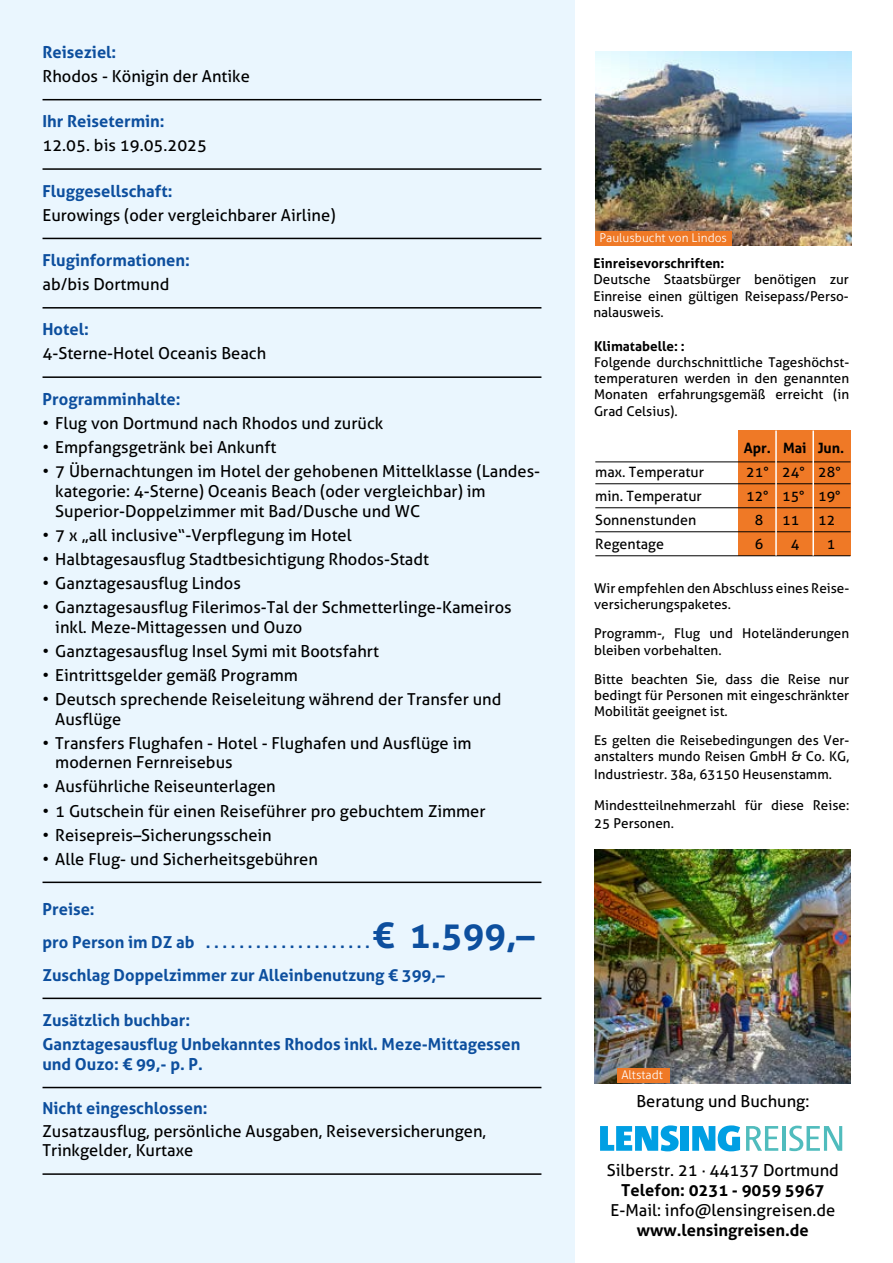
<style>
.page{position:relative;width:893px;height:1263px;background:#fff}
.page>*{position:absolute;margin:0;border:0;box-sizing:border-box;transform-origin:0 0}
.t1{font:16.5px/19.8px "Aller";color:#000}
.t2{font:700 16.5px/33px "Aller";color:#0d4f9e}
.t3{font:700 16.5px "Aller";color:#000}
.t4{font:14.25px "Aller";color:#000}
.t5{font:700 14.25px "Aller";color:#000}
.t6{font:13.5px/16.2px "Aller";color:#000}
.t7{font:700 13.5px "Aller";color:#000}
.t8{font:300 12px "Aller";color:#fff}
.s1{font-size:36px}
</style>
<div class="page">
<div style="left:0;top:0;width:574px;height:1263px;background:#eaf6fe"></div>
<hr style="left:43px;top:99px;width:498px;height:1px;background:#000">
<hr style="left:43px;top:168px;width:498px;height:2px;background:#000">
<hr style="left:43px;top:238px;width:498px;height:1px;background:#000">
<hr style="left:43px;top:307px;width:498px;height:2px;background:#000">
<hr style="left:43px;top:376px;width:498px;height:2px;background:#000">
<hr style="left:43px;top:881px;width:498px;height:2px;background:#000">
<hr style="left:43px;top:997px;width:498px;height:2px;background:#000">
<hr style="left:43px;top:1087px;width:498px;height:1px;background:#000">
<hr style="left:43px;top:1173px;width:498px;height:2px;background:#000">
<div style="left:738px;top:431px;width:112px;height:125px;background:#ef7926"></div>
<hr style="left:595px;top:462px;width:255px;height:1px;background:#000">
<hr style="left:595px;top:483px;width:255px;height:1px;background:#000">
<hr style="left:595px;top:507px;width:255px;height:1px;background:#000">
<hr style="left:595px;top:531px;width:255px;height:1px;background:#000">
<hr style="left:595px;top:555px;width:255px;height:1px;background:#000">
<hr style="left:775px;top:431px;width:2px;height:125px;background:#fff">
<hr style="left:812px;top:431px;width:2px;height:125px;background:#fff">
<img style="left:594px;top:849px;width:256px;height:234px">
<div style="left:617px;top:1068px;width:53px;height:15px;background:#ef7926"></div>
<svg style="left:600px;top:1125px;width:79px;height:26px"></svg>
<div style="left:681px;top:1126px;width:8px;height:25px;background:#009fe3"></div>
<svg style="left:692px;top:1125px;width:48px;height:26px"></svg>
<svg style="left:746px;top:1126px;width:32px;height:25px"></svg>
<hr style="left:782px;top:1126px;width:4px;height:25px;background:#50bcbd">
<svg style="left:789px;top:1126px;width:53px;height:25px"></svg>
<img style="left:595px;top:51px;width:257px;height:195px">
<div style="left:595px;top:231px;width:137px;height:15px;background:#ef7926"></div>
<p class="t2" style="left:43px;top:35px;width:75px">Reiseziel:</p>
<p class="t1" style="left:43px;top:66px;width:209px">Rhodos - Königin der Antike</p>
<p class="t2" style="left:43px;top:105px;width:124px">Ihr Reisetermin:</p>
<p class="t1" style="left:43px;top:136px;width:166px">12.05. bis 19.05.2025</p>
<p class="t2" style="left:43px;top:174px;width:131px">Fluggesellschaft:</p>
<p class="t1" style="left:43px;top:205px;width:295px">Eurowings (oder vergleichbarer Airline)</p>
<p class="t2" style="left:43px;top:244px;width:149px">Fluginformationen:</p>
<p class="t1" style="left:43px;top:274px;width:128px">ab/bis Dortmund</p>
<p class="t2" style="left:43px;top:313px;width:48px">Hotel:</p>
<p class="t1" style="left:43px;top:344px;width:225px">4-Sterne-Hotel Oceanis Beach</p>
<p class="t2" style="left:43px;top:382px;width:140px">Programminhalte:</p>
<p class="t1" style="left:43px;top:413px;width:342px">• Flug von Dortmund nach Rhodos und zurück</p>
<p class="t1" style="left:43px;top:437px;width:235px">• Empfangsgetränk bei Ankunft</p>
<p class="t1" style="left:55px;top:461px;width:486px;text-indent:-13px">• 7 Übernachtungen im Hotel der gehobenen Mittelklasse (Landes&shy;kategorie: 4-Sterne) Oceanis Beach (oder vergleichbar) im<br>Superior-Doppelzimmer mit Bad/Dusche und WC</p>
<p class="t1" style="left:43px;top:525px;width:311px">• 7 x „all inclusive“-Verpflegung im Hotel</p>
<p class="t1" style="left:43px;top:549px;width:388px">• Halbtagesausflug Stadtbesichtigung Rhodos-Stadt</p>
<p class="t1" style="left:43px;top:573px;width:200px">• Ganztagesausflug Lindos</p>
<p class="t1" style="left:55px;top:597px;width:458px;text-indent:-13px">• Ganztagesausflug Filerimos-Tal der Schmetterlinge-Kameiros inkl. Meze-Mittagessen und Ouzo</p>
<p class="t1" style="left:43px;top:641px;width:338px">• Ganztagesausflug Insel Symi mit Bootsfahrt</p>
<p class="t1" style="left:43px;top:665px;width:257px">• Eintrittsgelder gemäß Programm</p>
<p class="t1" style="left:55px;top:689px;width:448px;text-indent:-13px">• Deutsch sprechende Reiseleitung während der Transfer und<br>Ausflüge</p>
<p class="t1" style="left:55px;top:733px;width:418px;text-indent:-13px">• Transfers Flughafen - Hotel - Flughafen und Ausflüge im modernen Fernreisebus</p>
<p class="t1" style="left:43px;top:777px;width:235px">• Ausführliche Reiseunterlagen</p>
<p class="t1" style="left:43px;top:801px;width:445px">• 1 Gutschein für einen Reiseführer pro gebuchtem Zimmer</p>
<p class="t1" style="left:43px;top:825px;width:231px">• Reisepreis–Sicherungsschein</p>
<p class="t1" style="left:43px;top:849px;width:277px">• Alle Flug- und Sicherheitsgebühren</p>
<p class="t2" style="left:43px;top:892px;width:494px">Preise:<br>pro Person im DZ ab . . . . . . . . . . . . . . . . . . . <span class="s1">€ 1.599,–<br></span>Zuschlag Doppelzimmer zur Alleinbenutzung € 399,–</p>
<p class="t2" style="left:43px;top:1008px;width:479px;line-height:24px">Zusätzlich buchbar:<br>Ganztagesausflug Unbekanntes Rhodos inkl. Meze-Mittagessen</p>
<p class="t2" style="left:43px;top:1047px;width:160px">und Ouzo: € 99,- p. P.</p>
<p class="t2" style="left:43px;top:1092px;width:167px">Nicht eingeschlossen:</p>
<p class="t1" style="left:43px;top:1121px;width:445px">Zusatzausflug, persönliche Ausgaben, Reiseversicherungen,<br>Trinkgelder, Kurtaxe</p>
<p class="t8" style="left:600px;top:231px;width:129px">Paulusbucht von Lindos</p>
<p class="t7" style="left:594px;top:255px;width:132px">Einreisevorschriften:</p>
<p class="t6" style="left:594px;top:272px;width:257px;text-align:justify">Deutsche Staatsbürger benötigen zur Einreise einen gültigen Reisepass/Perso&shy;nalausweis.</p>
<p class="t7" style="left:594px;top:338px;width:92px">Klimatabelle: :</p>
<p class="t6" style="left:594px;top:354px;width:257px;text-align:justify">Folgende durchschnittliche Tageshöchst&shy;temperaturen werden in den genannten Monaten erfahrungsgemäß erreicht (in Grad Celsius).</p>
<p class="t5" style="left:744px;top:439px;width:100px">Apr. Mai Jun.</p>
<p class="t4" style="left:595px;top:463px;width:110px">max. Temperatur</p>
<p class="t4" style="left:746px;top:463px;width:96px">21° 24° 28°</p>
<p class="t4" style="left:595px;top:487px;width:108px">min. Temperatur</p>
<p class="t4" style="left:746px;top:487px;width:96px">12° 15° 19°</p>
<p class="t4" style="left:595px;top:511px;width:103px">Sonnenstunden</p>
<p class="t4" style="left:755px;top:511px;width:10px">8</p>
<p class="t4" style="left:782px;top:511px;width:19px">11</p>
<p class="t4" style="left:818px;top:511px;width:19px">12</p>
<p class="t4" style="left:595px;top:535px;width:70px">Regentage</p>
<p class="t4" style="left:755px;top:535px;width:10px">6</p>
<p class="t4" style="left:791px;top:535px;width:10px">4</p>
<p class="t4" style="left:827px;top:535px;width:10px">1</p>
<p class="t6" style="left:594px;top:580px;width:257px">Wir empfehlen den Abschluss eines Reise&shy;versicherungspaketes.</p>
<p class="t6" style="left:594px;top:625px;width:257px">Programm-, Flug und Hoteländerungen bleiben vorbehalten.</p>
<p class="t6" style="left:594px;top:671px;width:257px;text-align:justify">Bitte beachten Sie, dass die Reise nur bedingt für Personen mit eingeschränkter Mobilität geeignet ist.</p>
<p class="t6" style="left:594px;top:732px;width:257px">Es gelten die Reisebedingungen des Ver&shy;anstalters mundo Reisen GmbH &amp; Co. KG,</p>
<p class="t6" style="left:594px;top:766px;width:239px">Industriestr. 38a, 63150 Heusenstamm.</p>
<p class="t6" style="left:594px;top:796px;width:257px;line-height:18px">Mindestteilnehmerzahl für diese Reise:<br>25 Personen.</p>
<p class="t8" style="left:621px;top:1068px;width:43px">Altstadt</p>
<p class="t1" style="left:636px;top:1091px;width:175px">Beratung und Buchung:</p>
<p class="t1" style="left:607px;top:1160px;width:234px">Silberstr. 21 · 44137 Dortmund</p>
<p class="t3" style="left:621px;top:1180px;width:205px">Telefon: 0231 - 9059 5967</p>
<p class="t1" style="left:611px;top:1200px;width:226px">E-Mail: info@lensingreisen.de</p>
<p class="t3" style="left:637px;top:1219px;width:173px">www.lensingreisen.de</p>
</div>
